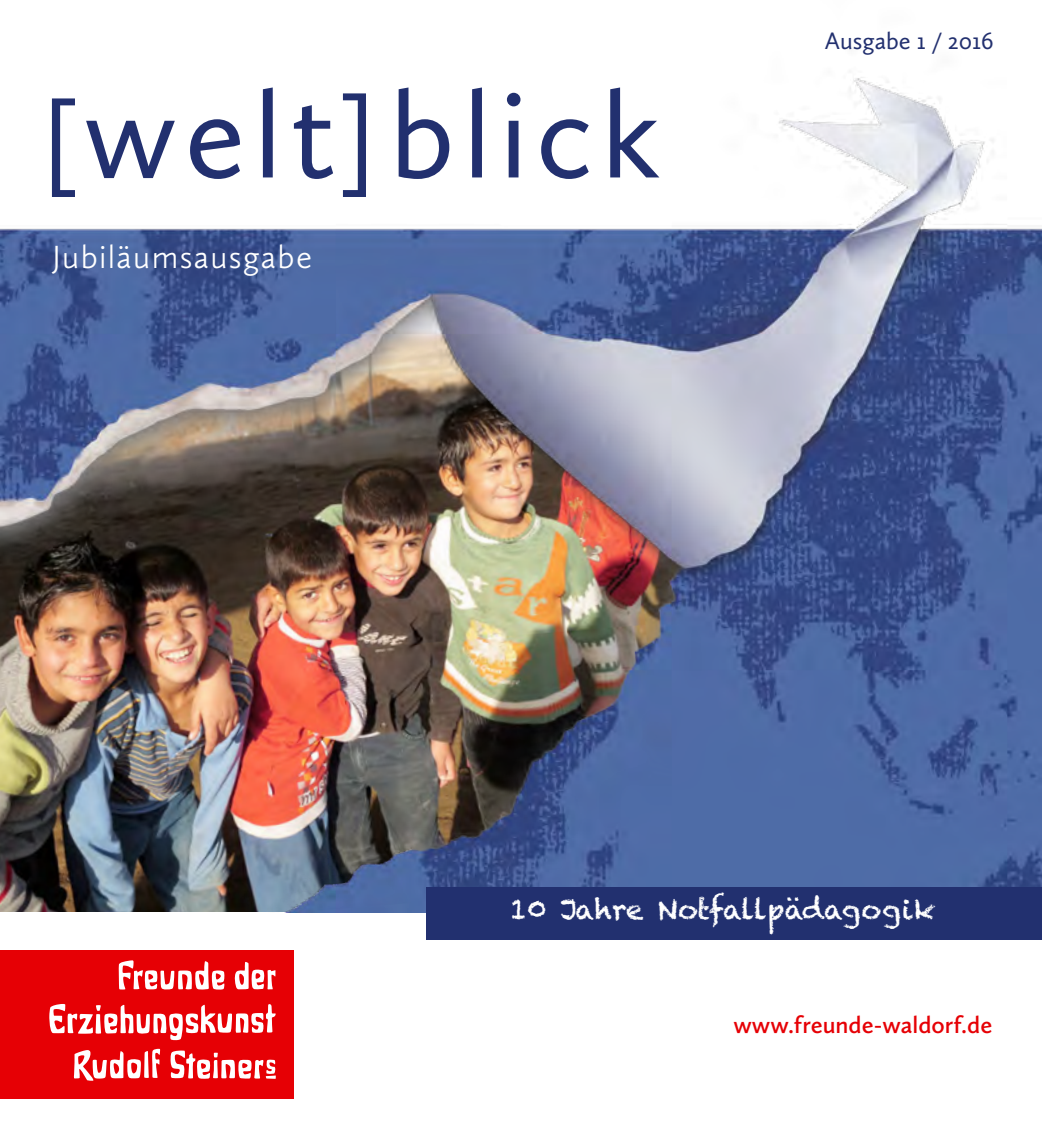
<style>
.page{position:relative;width:1042px;height:1141px;background:#fff}
.page>*{position:absolute;margin:0;border:0;box-sizing:border-box;transform-origin:0 0}
.t1{font:126px "Calluna Sans";letter-spacing:.06em;color:#22306f}
.t2{font:300 33.25px "Calluna Sans";letter-spacing:.04em;color:#fff}
.t3{font:28px "Chalkduster";color:#fff}
.t4{font:600 24.5px "Calluna Sans";color:#e60005}
.t5{font:24.5px "Calluna Sans";color:#22306f}
</style>
<div class="page">
<img style="left:0;top:77px;width:1042px;height:836px">
<div style="left:0;top:950px;width:294px;height:149px;background:#e60005"></div>
<svg style="left:74px;top:1049px;width:86px;height:32px"></svg>
<svg style="left:170px;top:1050px;width:106px;height:29px"></svg>
<svg style="left:119px;top:960px;width:106px;height:30px"></svg>
<svg style="left:234px;top:962px;width:42px;height:28px"></svg>
<svg style="left:49px;top:1004px;width:227px;height:36px"></svg>
<div style="left:427px;top:887px;width:615px;height:53px;background:#22306f"></div>
<h1 class="t1" style="left:40px;top:59px;width:621px">[welt]blick</h1>
<p class="t2" style="left:52px;top:236px;width:262px">Jubiläumsausgabe</p>
<p class="t5" style="left:825px;top:25px;width:170px">Ausgabe 1 / 2016</p>
<p class="t3" style="left:510px;top:893px;width:426px">10 Jahre Notfallpädagogik</p>
<p class="t4" style="left:733px;top:1009px;width:260px">www.freunde-waldorf.de</p>
</div>
